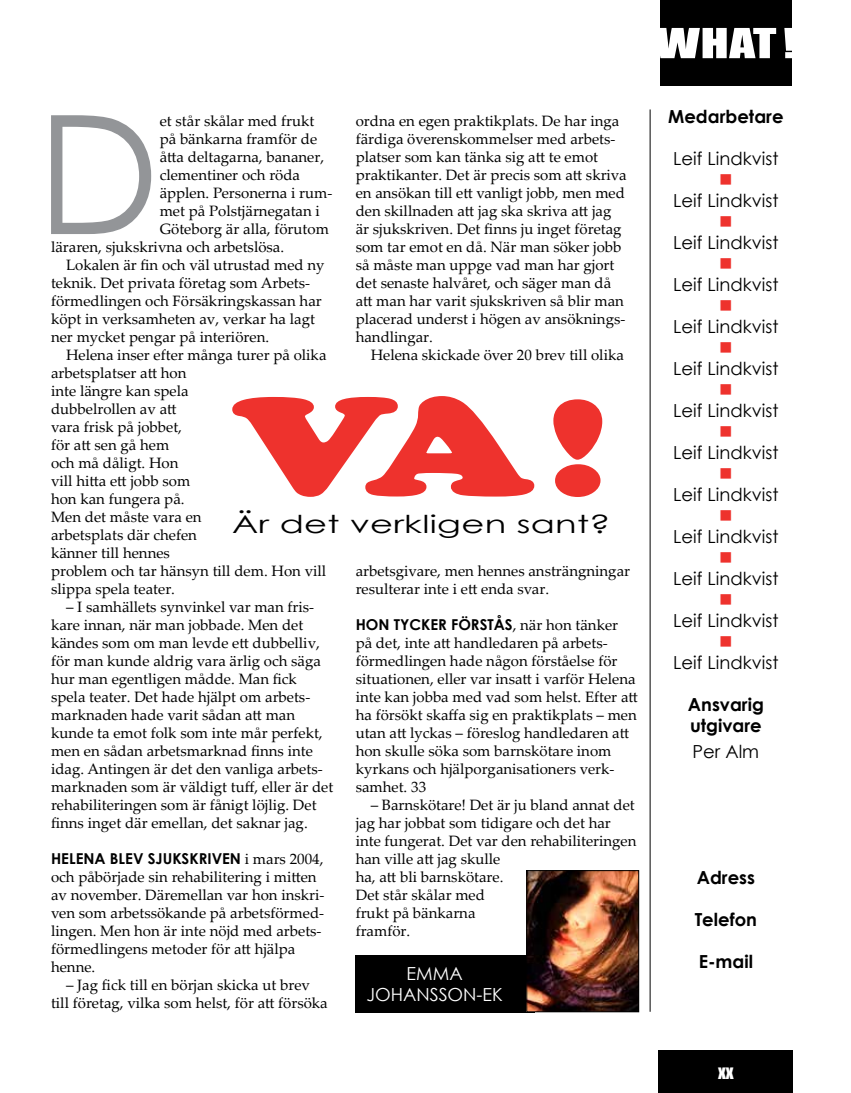
<style>
.page{position:relative;width:851px;height:1093px;background:#fff}
.page>*{position:absolute;margin:0;border:0;box-sizing:border-box;transform-origin:0 0}
.t1{font:165.3px "Century Gothic";color:#939598}
.t2{font:900 140.7px "Cooper";color:#ee322d;scale:1.43 1}
.t3{font:38.25px "Impact";color:#fff;scale:1.43 1}
.t4{font:24.75px "Century Gothic";letter-spacing:.01em;color:#000;scale:1.43 1}
.t5{font:18px "Century Gothic";color:#000}
.t6{font:700 18px/21px "Century Gothic";color:#000}
.t7{font:18px/21px "Century Gothic";color:#fff}
.t8{font:18px "Wingdings";color:#ee322d}
.t9{font:18px "Impact";color:#fff}
.t10{font:15px/18px "Palatino Linotype";color:#000}
.t11{font:700 15px "Century Gothic";color:#000}
.s1{font-family:"Palatino Linotype";font-weight:400}
</style>
<div class="page">
<div style="left:658px;top:1051px;width:134px;height:42px;background:#000"></div>
<hr style="left:649px;top:109px;width:1px;height:903px;background:#000">
<svg style="left:232px;top:396px;width:303px;height:101px"></svg>
<svg style="left:553px;top:399px;width:50px;height:98px"></svg>
<div style="left:660px;top:0;width:131px;height:85px;background:#000"></div>
<div style="left:355px;top:955px;width:179px;height:57px;background:#000"></div>
<img style="left:528px;top:872px;width:109px;height:138px">
<div style="left:526px;top:870px;width:113px;height:142px;border:1px solid #000"></div>
<h3 class="t3" style="left:655px;top:14px;width:100px">WHAT!</h3>
<p class="t10" style="left:355px;top:111px;width:272px">ordna en egen praktikplats. De har inga färdiga överenskommelser med arbets&shy;platser som kan tänka sig att te emot praktikanter. Det är precis som att skriva en ansökan till ett vanligt jobb, men med den skillnaden att jag ska skriva att jag är sjukskriven. Det finns ju inget företag som tar emot en då. När man söker jobb så måste man uppge vad man har gjort det senaste halvåret, och säger man då att man har varit sjukskriven så blir man placerad underst i högen av ansöknings&shy;handlingar.</p>
<p class="t10" style="left:370px;top:345px;width:255px">Helena skickade över 20 brev till olika</p>
<h1 class="t1" style="left:37px;top:59px;width:125px">D</h1>
<p class="t10" style="left:160px;top:111px;width:156px">et står skålar med frukt</p>
<p class="t10" style="left:160px;top:129px;width:159px">på bänkarna framför de</p>
<p class="t10" style="left:160px;top:147px;width:166px">åtta deltagarna, bananer,</p>
<p class="t10" style="left:160px;top:165px;width:142px">clementiner och röda</p>
<p class="t10" style="left:160px;top:183px;width:174px">äpplen. Personerna i rum-</p>
<p class="t10" style="left:160px;top:201px;width:162px">met på Polstjärnegatan i</p>
<p class="t10" style="left:160px;top:219px;width:171px">Göteborg är alla, förutom</p>
<p class="t10" style="left:51px;top:237px;width:234px">läraren, sjukskrivna och arbetslösa.</p>
<p class="t10" style="left:66px;top:255px;width:260px">Lokalen är fin och väl utrustad med ny</p>
<p class="t10" style="left:51px;top:273px;width:260px">teknik. Det privata företag som Arbets-</p>
<p class="t10" style="left:51px;top:291px;width:272px">förmedlingen och Försäkringskassan har</p>
<p class="t10" style="left:51px;top:309px;width:265px">köpt in verksamheten av, verkar ha lagt</p>
<p class="t10" style="left:51px;top:327px;width:219px">ner mycket pengar på interiören.</p>
<p class="t10" style="left:66px;top:345px;width:262px">Helena inser efter många turer på olika</p>
<p class="t10" style="left:51px;top:363px;width:137px">arbetsplatser att hon</p>
<p class="t10" style="left:51px;top:381px;width:139px">inte längre kan spela</p>
<p class="t10" style="left:51px;top:399px;width:127px">dubbelrollen av att</p>
<p class="t10" style="left:51px;top:417px;width:132px">vara frisk på jobbet,</p>
<p class="t10" style="left:51px;top:435px;width:120px">för att sen gå hem</p>
<p class="t10" style="left:51px;top:453px;width:129px">och må dåligt. Hon</p>
<p class="t10" style="left:51px;top:471px;width:141px">vill hitta ett jobb som</p>
<p class="t10" style="left:51px;top:489px;width:135px">hon kan fungera på.</p>
<p class="t10" style="left:51px;top:507px;width:152px">Men det måste vara en</p>
<p class="t10" style="left:51px;top:525px;width:147px">arbetsplats där chefen</p>
<p class="t10" style="left:51px;top:543px;width:120px">känner till hennes</p>
<p class="t10" style="left:51px;top:561px;width:277px">problem och tar hänsyn till dem. Hon vill</p>
<p class="t10" style="left:51px;top:579px;width:125px">slippa spela teater.</p>
<p class="t10" style="left:51px;top:597px;width:284px;text-indent:15px">– I samhällets synvinkel var man fris&shy;kare innan, när man jobbade. Men det kändes som om man levde ett dubbelliv, för man kunde aldrig vara ärlig och säga hur man egentligen mådde. Man fick spela teater. Det hade hjälpt om arbets&shy;marknaden hade varit sådan att man kunde ta emot folk som inte mår perfekt, men en sådan arbetsmarknad finns inte idag. Antingen är det den vanliga arbets&shy;marknaden som är väldigt tuff, eller är det rehabiliteringen som är fånigt löjlig. Det finns inget där emellan, det saknar jag.</p>
<p class="t11" style="left:51px;top:847px;width:274px">Helena blev sjukskriven <span class="s1">i mars 2004,</span></p>
<p class="t10" style="left:51px;top:867px;width:275px">och påbörjade sin rehabilitering i mitten av november. Däremellan var hon inskri&shy;ven som arbetssökande på arbetsförmed&shy;lingen. Men hon är inte nöjd med arbets&shy;förmedlingens metoder för att hjälpa henne.</p>
<p class="t10" style="left:51px;top:975px;width:278px;text-align:center">– Jag fick till en början skicka ut brev<br>till företag, vilka som helst, för att försöka</p>
<h2 class="t2" style="left:234px;top:364px;width:263px">VA!</h2>
<h3 class="t4" style="left:232px;top:507px;width:266px">Är det verkligen sant?</h3>
<p class="t10" style="left:355px;top:561px;width:276px">arbetsgivare, men hennes ansträngningar resulterar inte i ett enda svar.</p>
<p class="t11" style="left:355px;top:613px;width:264px">Hon tycker förstås<span class="s1">, när hon tänker</span></p>
<p class="t10" style="left:355px;top:633px;width:283px">på det, inte att handledaren på arbets&shy;förmedlingen hade någon förståelse för situationen, eller var insatt i varför Helena inte kan jobba med vad som helst. Efter att ha försökt skaffa sig en praktikplats – men utan att lyckas – föreslog handledaren att hon skulle söka som barnskötare inom kyrkans och hjälporganisationers verk&shy;samhet. 33</p>
<p class="t10" style="left:355px;top:795px;width:282px;text-indent:15px">– Barnskötare! Det är ju bland annat det jag har jobbat som tidigare och det har inte fungerat. Det var den rehabiliteringen han ville att jag skulle<br>ha, att bli barnskötare.<br>Det står skålar med<br>frukt på bänkarna<br>framför.</p>
<p class="t7" style="left:366px;top:962px;width:138px;text-indent:40px">Emma<br>Johansson-EK</p>
<p class="t6" style="left:668px;top:105px;width:117px">Medarbetare</p>
<p class="t5" style="left:673px;top:146px;width:107px">Leif Lindkvist</p>
<p class="t8" style="left:719px;top:170px;width:15px">■</p>
<p class="t5" style="left:673px;top:188px;width:107px">Leif Lindkvist</p>
<p class="t8" style="left:719px;top:212px;width:15px">■</p>
<p class="t5" style="left:673px;top:230px;width:107px">Leif Lindkvist</p>
<p class="t8" style="left:719px;top:254px;width:15px">■</p>
<p class="t5" style="left:673px;top:272px;width:107px">Leif Lindkvist</p>
<p class="t8" style="left:719px;top:296px;width:15px">■</p>
<p class="t5" style="left:673px;top:314px;width:107px">Leif Lindkvist</p>
<p class="t8" style="left:719px;top:338px;width:15px">■</p>
<p class="t5" style="left:673px;top:356px;width:107px">Leif Lindkvist</p>
<p class="t8" style="left:719px;top:380px;width:15px">■</p>
<p class="t5" style="left:673px;top:398px;width:107px">Leif Lindkvist</p>
<p class="t8" style="left:719px;top:422px;width:15px">■</p>
<p class="t5" style="left:673px;top:440px;width:107px">Leif Lindkvist</p>
<p class="t8" style="left:719px;top:464px;width:15px">■</p>
<p class="t5" style="left:673px;top:482px;width:107px">Leif Lindkvist</p>
<p class="t8" style="left:719px;top:506px;width:15px">■</p>
<p class="t5" style="left:673px;top:524px;width:107px">Leif Lindkvist</p>
<p class="t8" style="left:719px;top:548px;width:15px">■</p>
<p class="t5" style="left:673px;top:566px;width:107px">Leif Lindkvist</p>
<p class="t8" style="left:719px;top:590px;width:15px">■</p>
<p class="t5" style="left:673px;top:608px;width:107px">Leif Lindkvist</p>
<p class="t8" style="left:719px;top:632px;width:15px">■</p>
<p class="t5" style="left:673px;top:650px;width:107px">Leif Lindkvist</p>
<p class="t6" style="left:687px;top:693px;width:77px">Ansvarig utgivare</p>
<p class="t5" style="left:692px;top:738px;width:68px">Per Alm</p>
<p class="t6" style="left:696px;top:866px;width:60px">Adress</p>
<p class="t6" style="left:694px;top:907px;width:64px">Telefon</p>
<p class="t6" style="left:698px;top:949px;width:56px">E-mail</p>
<p class="t9" style="left:718px;top:1058px;width:17px">xx</p>
</div>
